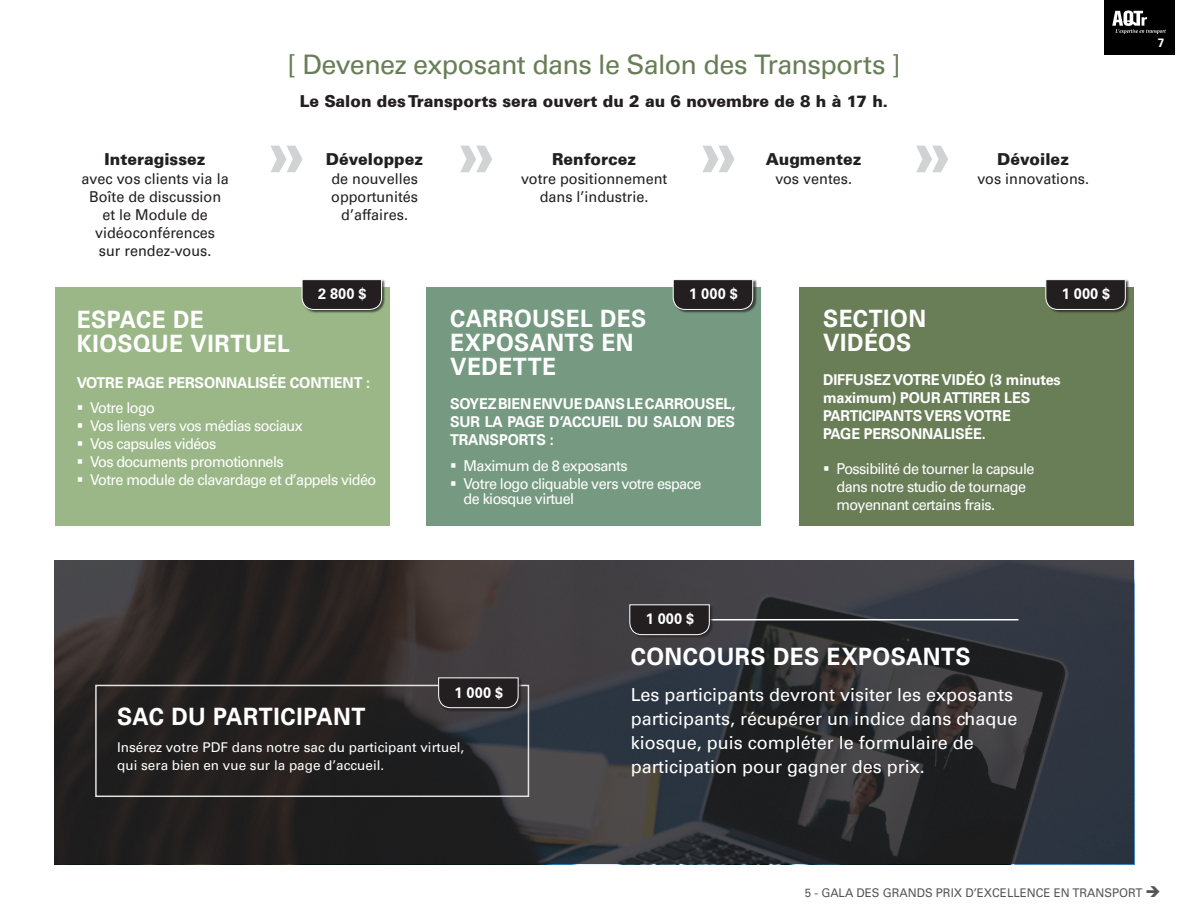
<style>
.page{position:relative;width:1188px;height:918px;background:#fff}
.page>*{position:absolute;margin:0;border:0;box-sizing:border-box;transform-origin:0 0}
.Liste_Personas{font:700 69px "Univers 65";color:#d1d2d4;scale:.96 1}
.GrandTitre{font:27px "Univers LT Pro 55 Roman";letter-spacing:-.025em;color:#697e57}
.GrandTitre-2{font:700 24px/24px "Univers 65";letter-spacing:.02em;color:#fff;scale:.95 1}
.Tableau_Description{font:18px/24px "Univers LT Pro 55 Roman";color:#fff}
.Liste_Personas-2{font:900 16.5px "Univers 75";color:#231f20;scale:.96 1}
.t1{font:15px/18px "Univers LT Pro 55 Roman";letter-spacing:-.04em;color:#fff;scale:.96 1}
.BodyText9_11{font:700 15px/18px "Univers 65";letter-spacing:-.01em;color:#fff;text-align:justify;scale:.96 1}
.BodyText9_11-2{font:15px "Univers LT Pro 55 Roman";color:#231f20;scale:.96 1}
.Tableau_Description-2{font:13.5px "Univers LT Pro 55 Roman";color:#fff}
.Liste_Personas-3{font:12px "Univers LT Pro 55 Roman";color:#555;scale:.96 1}
.t2{font:700 12px "Univers 65";color:#fff;scale:.96 1}
</style>
<div class="page">
<div style="left:1104px;top:0;width:70px;height:55px;background:#000"></div>
<svg style="left:1112px;top:11px;width:54px;height:23px"></svg>
<svg style="left:54px;top:561px;width:1080px;height:303px;background:#2e2e31"></svg>
<hr style="left:704px;top:619px;width:314px;height:1px;background:#fff">
<div style="left:55px;top:287px;width:335px;height:239px;background:#9bb788"></div>
<div style="left:426px;top:287px;width:335px;height:239px;background:#769a81"></div>
<div style="left:799px;top:287px;width:335px;height:239px;background:#697e57"></div>
<div style="left:95px;top:685px;width:434px;height:112px;border:2px solid #e2e2e2"></div>
<div style="left:302px;top:280px;width:84px;height:34px;background:#231f20;opacity:.75"></div>
<svg style="left:302px;top:279px;width:80px;height:31px;background:#373334"></svg>
<div style="left:673px;top:280px;width:84px;height:34px;background:#231f20;opacity:.75"></div>
<svg style="left:673px;top:279px;width:80px;height:31px;background:#363333"></svg>
<div style="left:1046px;top:280px;width:83px;height:34px;background:#231f20;opacity:.75"></div>
<svg style="left:1045px;top:279px;width:81px;height:31px;background:#373434"></svg>
<div style="left:439px;top:678px;width:83px;height:34px;background:#231f20;opacity:.75"></div>
<svg style="left:438px;top:678px;width:81px;height:30px;background:#302d2e"></svg>
<div style="left:630px;top:605px;width:83px;height:34px;background:#231f20;opacity:.75"></div>
<svg style="left:629px;top:604px;width:81px;height:31px;background:#353132"></svg>
<p class="GrandTitre" style="left:287px;top:45px;width:615px">[ Devenez exposant dans le Salon des Transports ]</p>
<p class="Liste_Personas-2" style="left:105px;top:149px;width:107px">Interagissez</p>
<p class="BodyText9_11-2" style="left:82px;top:168px;width:155px">avec vos clients via la</p>
<p class="BodyText9_11-2" style="left:89px;top:186px;width:139px">Boîte de discussion</p>
<p class="BodyText9_11-2" style="left:102px;top:204px;width:112px">et le Module de</p>
<p class="BodyText9_11-2" style="left:95px;top:222px;width:127px">vidéoconférences</p>
<p class="BodyText9_11-2" style="left:99px;top:240px;width:119px">sur rendez-vous.</p>
<p class="Liste_Personas-2" style="left:300px;top:91px;width:614px">Le Salon des Transports sera ouvert du 2 au 6 novembre de 8 h à 17 h.</p>
<p class="Liste_Personas" style="left:268px;top:111px;width:40px">»</p>
<p class="Liste_Personas" style="left:458px;top:111px;width:40px">»</p>
<p class="Liste_Personas" style="left:700px;top:111px;width:40px">»</p>
<p class="Liste_Personas" style="left:914px;top:111px;width:40px">»</p>
<p class="Liste_Personas-2" style="left:326px;top:149px;width:103px">Développez</p>
<p class="BodyText9_11-2" style="left:331px;top:168px;width:92px">de nouvelles</p>
<p class="BodyText9_11-2" style="left:331px;top:186px;width:92px">opportunités</p>
<p class="BodyText9_11-2" style="left:341px;top:204px;width:71px">d’affaires.</p>
<p class="Liste_Personas-2" style="left:552px;top:149px;width:89px">Renforcez</p>
<p class="BodyText9_11-2" style="left:521px;top:168px;width:154px">votre positionnement</p>
<p class="BodyText9_11-2" style="left:540px;top:186px;width:115px">dans l’industrie.</p>
<p class="Liste_Personas-2" style="left:766px;top:149px;width:101px">Augmentez</p>
<p class="BodyText9_11-2" style="left:775px;top:168px;width:81px">vos ventes.</p>
<p class="Liste_Personas-2" style="left:997px;top:149px;width:76px">Dévoilez</p>
<p class="BodyText9_11-2" style="left:977px;top:168px;width:118px">vos innovations.</p>
<p class="BodyText9_11" style="left:318px;top:285px;width:52px">2 800 $</p>
<p class="BodyText9_11" style="left:689px;top:285px;width:52px">1 000 $</p>
<p class="BodyText9_11" style="left:1062px;top:285px;width:52px">1 000 $</p>
<p class="GrandTitre-2" style="left:77px;top:308px;width:135px">ESPACE DE</p>
<p class="GrandTitre-2" style="left:77px;top:332px;width:226px">KIOSQUE VIRTUEL</p>
<p class="BodyText9_11" style="left:77px;top:374px;width:307px">VOTRE PAGE PERSONNALISÉE CONTIENT :</p>
<p class="t1" style="left:77px;top:398px;width:83px">▪ Votre logo</p>
<p class="t1" style="left:77px;top:416px;width:237px">▪ Vos liens vers vos médias sociaux</p>
<p class="t1" style="left:77px;top:434px;width:147px">▪ Vos capsules vidéos</p>
<p class="t1" style="left:77px;top:452px;width:217px">▪ Vos documents promotionnels</p>
<p class="t1" style="left:77px;top:470px;width:314px">▪ Votre module de clavardage et d’appels vidéo</p>
<p class="GrandTitre-2" style="left:450px;top:307px;width:208px">CARROUSEL DES<br>EXPOSANTS EN<br>VEDETTE</p>
<p class="BodyText9_11" style="left:450px;top:395px;width:299px">SOYEZ BIEN EN VUE DANS LE CARROUSEL, SUR LA PAGE D’ACCUEIL DU SALON DES TRANSPORTS :</p>
<p class="t1" style="left:450px;top:456px;width:186px">▪ Maximum de 8 exposants</p>
<p class="t1" style="left:464px;top:475px;width:249px;line-height:15px;text-indent:-13px">▪ Votre logo cliquable vers votre espace de kiosque virtuel</p>
<p class="BodyText9_11" style="left:646px;top:610px;width:52px">1 000 $</p>
<p class="GrandTitre-2" style="left:823px;top:307px;width:110px">SECTION</p>
<p class="GrandTitre-2" style="left:823px;top:331px;width:94px">VIDÉOS</p>
<p class="BodyText9_11" style="left:823px;top:371px;width:249px;text-align:left">DIFFUSEZ VOTRE VIDÉO (3 minutes maximum) POUR ATTIRER LES<br>PARTICIPANTS VERS VOTRE</p>
<p class="BodyText9_11" style="left:823px;top:425px;width:171px">PAGE PERSONNALISÉE.</p>
<p class="t1" style="left:837px;top:459px;width:208px;text-indent:-13px">▪ Possibilité de tourner la capsule dans notre studio de tournage moyennant certains frais.</p>
<p class="BodyText9_11" style="left:455px;top:683px;width:52px">1 000 $</p>
<p class="GrandTitre-2" style="left:117px;top:705px;width:263px">SAC DU PARTICIPANT</p>
<p class="Tableau_Description-2" style="left:117px;top:738px;width:349px">Insérez votre PDF dans notre sac du participant virtuel,</p>
<p class="Tableau_Description-2" style="left:117px;top:756px;width:269px">qui sera bien en vue sur la page d’accueil.</p>
<p class="GrandTitre-2" style="left:631px;top:645px;width:359px">CONCOURS DES EXPOSANTS</p>
<p class="Tableau_Description" style="left:631px;top:682px;width:388px">Les participants devront visiter les exposants participants, récupérer un indice dans chaque kiosque, puis compléter le formulaire de participation pour gagner des prix.</p>
<p class="t2" style="left:1158px;top:36px;width:8px">7</p>
<p class="Liste_Personas-3" style="left:805px;top:884px;width:373px">5 - GALA DES GRANDS PRIX D’EXCELLENCE EN TRANSPORT ➔</p>
</div>
